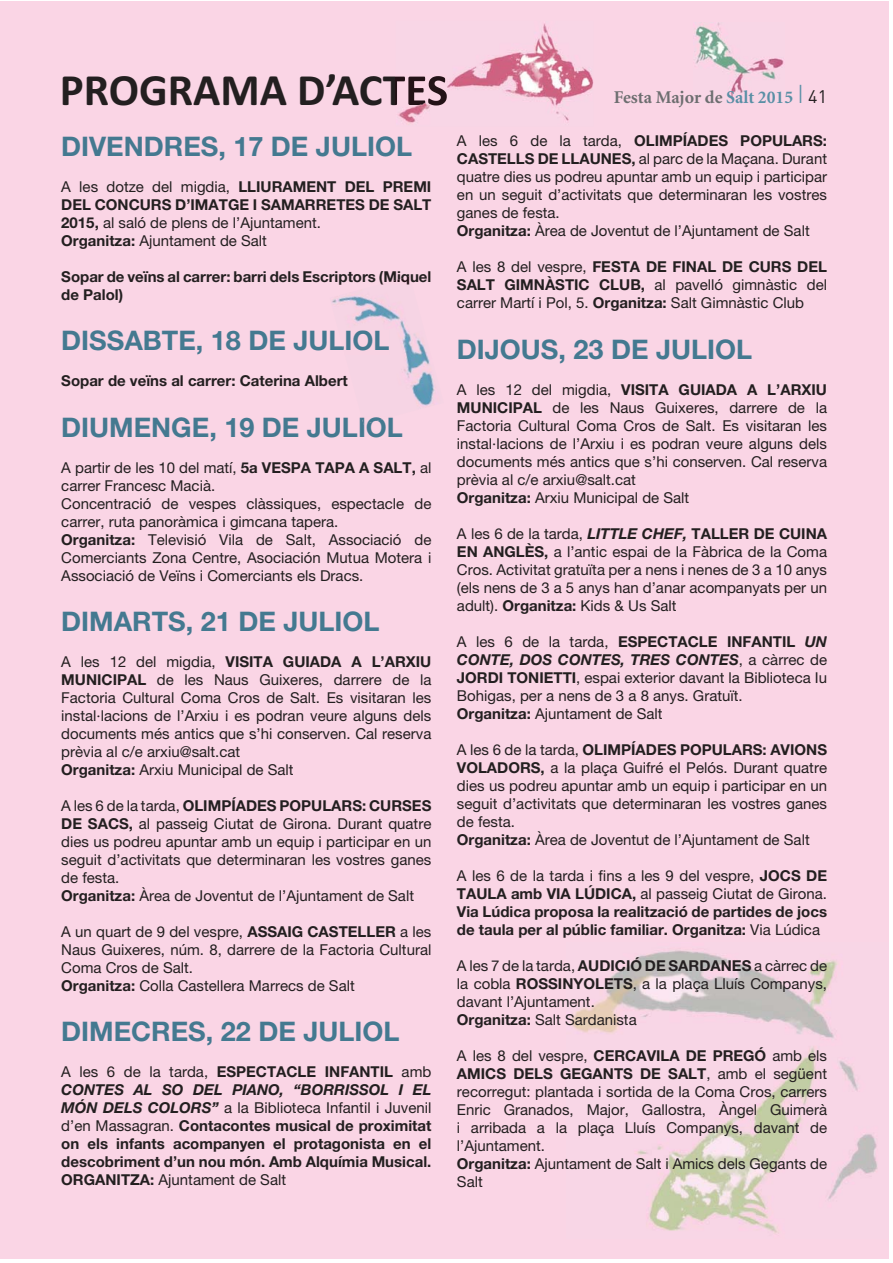
<style>
.page{position:relative;width:893px;height:1263px;background:#fff}
.page>*{position:absolute;margin:0;border:0;box-sizing:border-box;transform-origin:0 0}
.t1{font:700 45px "Calibri";color:#231f20}
.t2{font:700 27px "Helvetica Neue LT Pro";color:#447990}
.t3{font:700 18px "Minion";color:#6d6e70}
.t4{font:15px/18px "Helvetica Neue LT Pro";color:#231f20}
.t5{font:700 15px/18px "Helvetica Neue LT Pro";color:#231f20}
.s1{color:#598fa5}
.s2{font-family:"DIN";font-weight:300;font-size:25.5px;color:#598fa5}
.s3{font-family:"DIN";font-weight:400;color:#231f20}
.s4{font-weight:400}
.s5{color:#231217}
.s6{font-weight:700}
.s7{font-style:italic}
.s8{font-weight:700;font-style:italic}
</style>
<div class="page">
<div style="left:0;top:2px;width:888px;height:1257px;background:#fad5e5"></div>
<img style="left:571px;top:950px;width:307px;height:283px">
<img style="left:694px;top:22px;width:90px;height:81px">
<img style="left:398px;top:23px;width:195px;height:100px">
<img style="left:396px;top:74px;width:51px;height:32px">
<img style="left:331px;top:296px;width:104px;height:110px">
<img style="left:338px;top:330px;width:51px;height:25px">
<h1 class="t1" style="left:60px;top:75px;width:389px">PROGRAMA D’ACTES</h1>
<p class="t3" style="left:614px;top:90px;width:215px">Festa Major de <span class="s1">Salt 2015</span> <span class="s2">I</span> <span class="s3">41</span></p>
<h2 class="t2" style="left:61px;top:136px;width:352px">DIVENDRES, 17 DE JULIOL</h2>
<p class="t5" style="left:61px;top:179px;width:371px"><span class="s4">A les dotze del migdia,</span> LLIURAMENT DEL PREMI DEL CONCURS D’IMATGE I SAMARRETES DE SALT 2015, <span class="s4">al saló de plens de l’Ajuntament.<br></span>Organitza: <span class="s4">Ajuntament de Salt</span></p>
<p class="t5" style="left:61px;top:269px;width:371px">Sopar de veïns al carrer: barri dels Escriptors <span class="s5">(Miqu</span>el de Palol)</p>
<h2 class="t2" style="left:61px;top:331px;width:330px">DISSABTE, 18 DE JULIOL</h2>
<p class="t5" style="left:61px;top:373px;width:288px">Sopar de veïns al carrer: Caterina Albert</p>
<h2 class="t2" style="left:61px;top:417px;width:343px">DIUMENGE, 19 DE JULIOL</h2>
<p class="t4" style="left:61px;top:459px;width:371px">A partir de les 10 del matí, <span class="s6">5a VESPA TAPA A SALT,</span> al carrer Francesc Macià.<br>Concentració de vespes clàssiques, espectacle de carrer, ruta panoràmica i gimcana tapera.<br><span class="s6">Organitza:</span> Televisió Vila de Salt, Associació de Comerciants Zona Centre, Asociación Mutua Motera i Associació de Veïns i Comerciants els Dracs.</p>
<h2 class="t2" style="left:61px;top:612px;width:320px">DIMARTS, 21 DE JULIOL</h2>
<p class="t4" style="left:61px;top:654px;width:371px">A les 12 del migdia, <span class="s6">VISITA GUIADA A L’ARXIU MUNICIPAL</span> de les Naus Guixeres, darrere de la Factoria Cultural Coma Cros de Salt. Es visitaran les instal·lacions de l’Arxiu i es podran veure alguns dels documents més antics que s’hi conserven. Cal reserva prèvia al c/e arxiu@salt.cat<br><span class="s6">Organitza:</span> Arxiu Municipal de Salt</p>
<p class="t4" style="left:61px;top:798px;width:371px">A les 6 de la tarda, <span class="s6">OLIMPÍADES POPULARS: CURSES DE SACS,</span> al passeig Ciutat de Girona. Durant quatre dies us podreu apuntar amb un equip i participar en un seguit d’activitats que determinaran les vostres ganes de festa.<br><span class="s6">Organitza:</span> Àrea de Joventut de l’Ajuntament de Salt</p>
<p class="t4" style="left:61px;top:924px;width:371px">A un quart de 9 del vespre, <span class="s6">ASSAIG CASTELLER</span> a les Naus Guixeres, núm. 8, darrere de la Factoria Cultural Coma Cros de Salt.<br><span class="s6">Organitza:</span> Colla Castellera Marrecs de Salt</p>
<h2 class="t2" style="left:61px;top:1022px;width:340px">DIMECRES, 22 DE JULIOL</h2>
<p class="t5" style="left:61px;top:1064px;width:371px;text-align:justify"><span class="s4">A les 6 de la tarda,</span> ESPECTACLE INFANTIL <span class="s4">amb </span><span class="s7">CONTES AL SO DEL PIANO, “BORRISSOL I EL MÓN DELS COLORS”</span> <span class="s4">a la Biblioteca Infantil i Juvenil d’en Massagran.</span> Contacontes musical de proximitat on els infants acompanyen el protagonista en el descobriment d’un nou món. Amb Alquímia Musical.<br>ORGANITZA: <span class="s4">Ajuntament de Salt</span></p>
<p class="t4" style="left:457px;top:133px;width:371px">A les 6 de la tarda, <span class="s6">OLIMPÍADES POPULARS:<br>CASTELLS DE LLAUNES,</span> al parc de la Maçana. Durant quatre dies us podreu apuntar amb un equip i participar en un seguit d’activitats que determinaran les vostres ganes de festa.<br><span class="s6">Organitza:</span> Àrea de Joventut de l’Ajuntament de Salt</p>
<p class="t4" style="left:457px;top:259px;width:371px;text-align:justify">A les 8 del vespre, <span class="s6">FESTA DE FINAL DE CURS DEL SALT GIMNÀSTIC CLUB,</span> al pavelló gimnàstic del carrer Martí i Pol, 5. <span class="s6">Organitza:</span> Salt Gimnàstic Club</p>
<h2 class="t2" style="left:457px;top:340px;width:297px">DIJOUS, 23 DE JULIOL</h2>
<p class="t4" style="left:457px;top:382px;width:371px">A les 12 del migdia, <span class="s6">VISITA GUIADA A L’ARXIU MUNICIPAL</span> de les Naus Guixeres, darrere de la Factoria Cultural Coma Cros de Salt. Es visitaran les instal·lacions de l’Arxiu i es podran veure alguns dels documents més antics que s’hi conserven. Cal reserva prèvia al c/e arxiu@salt.cat<br><span class="s6">Organitza:</span> Arxiu Municipal de Salt</p>
<p class="t4" style="left:457px;top:526px;width:371px;text-align:justify">A les 6 de la tarda, <span class="s8">LITTLE CHEF,</span> <span class="s6">TALLER DE CUINA EN ANGLÈS,</span> a l’antic espai de la Fàbrica de la Coma Cros. Activitat gratuïta per a nens i nenes de 3 a 10 anys (els nens de 3 a 5 anys han d’anar acompanyats per un adult). <span class="s6">Organitza:</span> Kids &amp; Us Salt</p>
<p class="t4" style="left:457px;top:634px;width:371px">A les 6 de la tarda, <span class="s6">ESPECTACLE INFANTIL</span> <span class="s8">UN CONTE, DOS CONTES, TRES CONTES</span>, a càrrec de <span class="s6">JORDI TONIETTI</span>, espai exterior davant la Biblioteca Iu Bohigas, per a nens de 3 a 8 anys. Gratuït.<br><span class="s6">Organitza:</span> Ajuntament de Salt</p>
<p class="t4" style="left:457px;top:742px;width:371px">A les 6 de la tarda, <span class="s6">OLIMPÍADES POPULARS: AVIONS VOLADORS,</span> a la plaça Guifré el Pelós. Durant quatre dies us podreu apuntar amb un equip i participar en un seguit d’activitats que determinaran les vostres ganes de festa.<br><span class="s6">Organitza:</span> Àrea de Joventut de l’Ajuntament de Salt</p>
<p class="t5" style="left:457px;top:868px;width:371px;text-align:justify"><span class="s4">A les 6 de la tarda i fins a les 9 del vespre,</span> JOCS DE TAULA amb VIA LÚDICA, <span class="s4">al passeig Ciutat de Girona.<br></span>Via Lúdica proposa la realització de partides de jocs de taula per al públic familiar. Organitza: <span class="s4">Via Lúdica</span></p>
<p class="t4" style="left:457px;top:958px;width:371px">A les 7 de la tarda, <span class="s6">AUDICIÓ DE SARDANES</span> a càrrec de la cobla <span class="s6">ROSSINYOLETS</span>, a la plaça Lluís Companys, davant l’Ajuntament.<br><span class="s6">Organitza:</span> Salt Sardanista</p>
<p class="t4" style="left:457px;top:1048px;width:371px">A les 8 del vespre, <span class="s6">CERCAVILA DE PREGÓ</span> amb els <span class="s6">AMICS DELS GEGANTS DE SALT</span>, amb el següent recorregut: plantada i sortida de la Coma Cros, carrers Enric Granados, Major, Gallostra, Àngel Guimerà i arribada a la plaça Lluís Companys, davant de l’Ajuntament.<br><span class="s6">Organitza:</span> Ajuntament de Salt i Amics dels Gegants de Salt</p>
</div>
